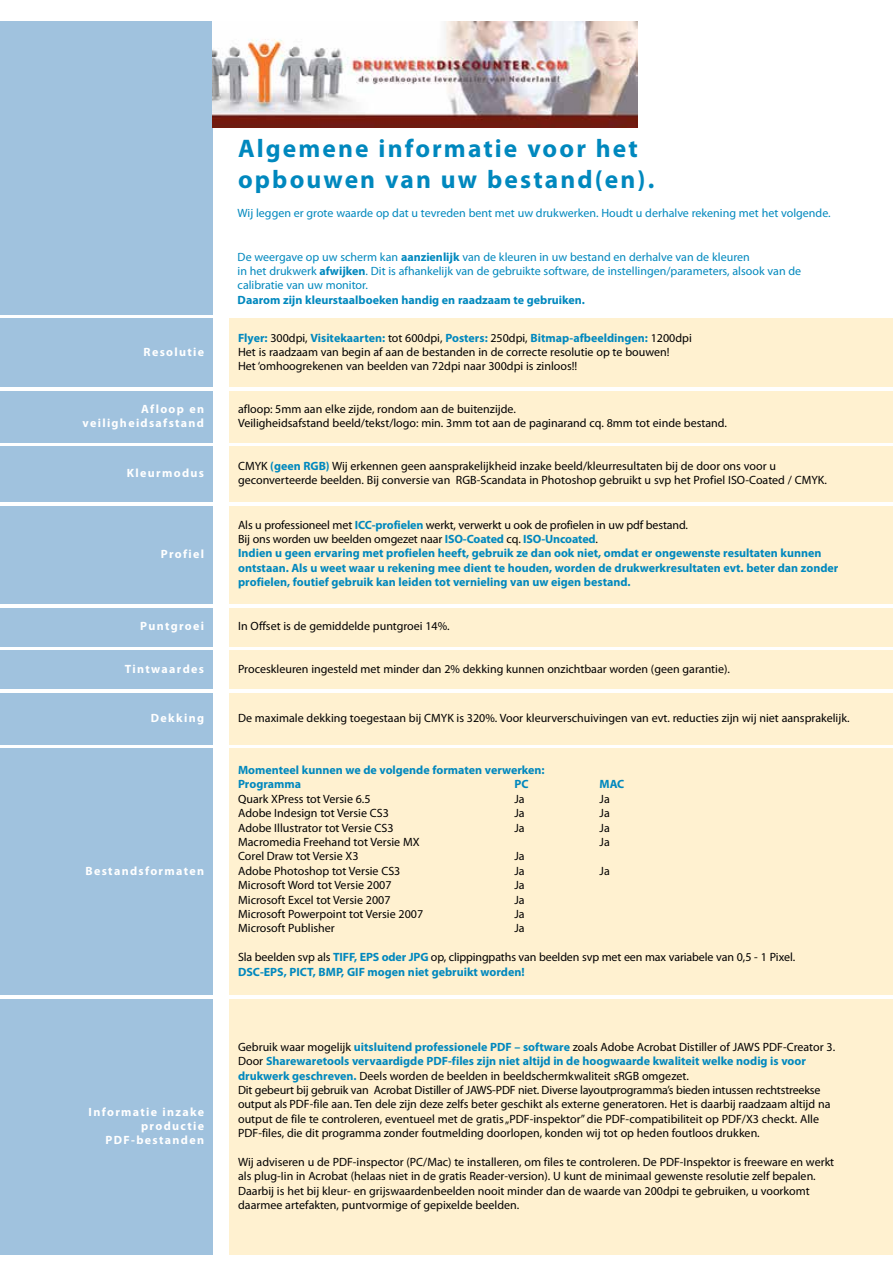
<style>
.page{position:relative;width:893px;height:1263px;background:#fff}
.page>*{position:absolute;margin:0;border:0;box-sizing:border-box;transform-origin:0 0}
.t1{font:700 25.5px/30.6px "Myriad Pro";letter-spacing:.085em;color:#0088be}
.t2{font:12px/14.4px "Myriad Pro";color:#000}
.t3{font:700 12px/14.4px "Myriad Pro";color:#0088be}
.t4{font:12px/14.4px "Myriad Pro";color:#0088be}
.t5{font:700 12px/14.4px "Myriad Pro";letter-spacing:.11em;color:#fff;text-align:right}
.s1{font-weight:700}
.s2{font-weight:700;color:#0088be}
.s3{font-weight:400;color:#000}
</style>
<div class="page">
<div style="left:0;top:319px;width:213px;height:68px;background:#a0c2de"></div>
<div style="left:230px;top:319px;width:663px;height:68px;background:#fff1d0"></div>
<div style="left:230px;top:391px;width:663px;height:51px;background:#fff1d0"></div>
<div style="left:230px;top:446px;width:663px;height:56px;background:#fff1d0"></div>
<div style="left:230px;top:506px;width:663px;height:98px;background:#fff1d0"></div>
<div style="left:230px;top:608px;width:663px;height:38px;background:#fff1d0"></div>
<div style="left:230px;top:651px;width:663px;height:38px;background:#fff1d0"></div>
<div style="left:230px;top:693px;width:663px;height:51px;background:#fff1d0"></div>
<div style="left:230px;top:748px;width:663px;height:247px;background:#fff1d0"></div>
<div style="left:230px;top:999px;width:663px;height:255px;background:#fff1d0"></div>
<div style="left:0;top:391px;width:213px;height:51px;background:#a0c2de"></div>
<div style="left:0;top:446px;width:213px;height:56px;background:#a0c2de"></div>
<div style="left:0;top:506px;width:213px;height:98px;background:#a0c2de"></div>
<div style="left:0;top:608px;width:213px;height:38px;background:#a0c2de"></div>
<div style="left:0;top:651px;width:213px;height:38px;background:#a0c2de"></div>
<div style="left:0;top:693px;width:213px;height:51px;background:#a0c2de"></div>
<div style="left:0;top:748px;width:213px;height:247px;background:#a0c2de"></div>
<div style="left:0;top:999px;width:213px;height:255px;background:#a0c2de"></div>
<div style="left:0;top:21px;width:213px;height:294px;background:#a0c2de"></div>
<img style="left:213px;top:21px;width:425px;height:107px">
<p class="t5" style="left:144px;top:346px;width:62px">Resolutie</p>
<p class="t5" style="left:83px;top:402px;width:123px">Afloop en veiligheidsafstand</p>
<p class="t5" style="left:127px;top:467px;width:79px">Kleurmodus</p>
<p class="t5" style="left:161px;top:547px;width:45px">Profiel</p>
<p class="t5" style="left:140px;top:620px;width:65px">Puntgroei</p>
<p class="t5" style="left:125px;top:662px;width:81px">Tintwaardes</p>
<p class="t5" style="left:151px;top:711px;width:55px">Dekking</p>
<p class="t5" style="left:85px;top:864px;width:120px">Bestandsformaten</p>
<p class="t5" style="left:89px;top:1105px;width:117px">Informatie inzake productie<br>PDF-bestanden</p>
<h1 class="t1" style="left:238px;top:136px;width:418px">Algemene informatie voor het opbouwen van uw bestand(en).</h1>
<p class="t4" style="left:238px;top:207px;width:594px">Wij leggen er grote waarde op dat u tevreden bent met uw drukwerken. Houdt u derhalve rekening met het volgende.</p>
<p class="t4" style="left:238px;top:250px;width:565px">De weergave op uw scherm kan <span class="s1">aanzienlijk</span> van de kleuren in uw bestand en derhalve van de kleuren<br>in het drukwerk <span class="s1">afwijken</span>. Dit is afhankelijk van de gebruikte software, de instellingen/parameters, alsook van de calibratie van uw monitor.</p>
<p class="t3" style="left:238px;top:293px;width:349px">Daarom zijn kleurstaalboeken handig en raadzaam te gebruiken.</p>
<p class="t2" style="left:238px;top:331px;width:455px"><span class="s2">Flyer:</span> 300dpi, <span class="s2">Visitekaarten:</span> tot 600dpi, <span class="s2">Posters:</span> 250dpi, <span class="s2">Bitmap-afbeeldingen:</span> 1200dpi<br>Het is raadzaam van begin af aan de bestanden in de correcte resolutie op te bouwen!<br>Het ‘omhoogrekenen van beelden van 72dpi naar 300dpi is zinloos!!</p>
<p class="t2" style="left:238px;top:402px;width:490px">afloop: 5mm aan elke zijde, rondom aan de buitenzijde.<br>Veiligheidsafstand beeld/tekst/logo: min. 3mm tot aan de paginarand cq. 8mm tot einde bestand.</p>
<p class="t2" style="left:238px;top:460px;width:590px">CMYK <span class="s2">(geen RGB)</span> Wij erkennen geen aansprakelijkheid inzake beeld/kleurresultaten bij de door ons voor u geconverteerde beelden. Bij conversie van RGB-Scandata in Photoshop gebruikt u svp het Profiel ISO-Coated / CMYK.</p>
<p class="t3" style="left:238px;top:518px;width:602px"><span class="s3">Als u professioneel met</span> ICC-profielen <span class="s3">werkt, verwerkt u ook de profielen in uw pdf bestand.<br>Bij ons worden uw beelden omgezet naar</span> ISO-Coated <span class="s3">cq.</span> ISO-Uncoated<span class="s3">.<br></span>Indien u geen ervaring met profielen heeft, gebruik ze dan ook niet, omdat er ongewenste resultaten kunnen ontstaan. Als u weet waar u rekening mee dient te houden, worden de drukwerkresultaten evt. beter dan zonder profielen, foutief gebruik kan leiden tot vernieling van uw eigen bestand.</p>
<p class="t2" style="left:238px;top:620px;width:213px">In Offset is de gemiddelde puntgroei 14%.</p>
<p class="t2" style="left:238px;top:662px;width:493px">Proceskleuren ingesteld met minder dan 2% dekking kunnen onzichtbaar worden (geen garantie).</p>
<p class="t2" style="left:238px;top:711px;width:613px">De maximale dekking toegestaan bij CMYK is 320%. Voor kleurverschuivingen van evt. reducties zijn wij niet aansprakelijk.</p>
<p class="t3" style="left:238px;top:764px;width:308px">Momenteel kunnen we de volgende formaten verwerken:<br>Programma</p>
<p class="t3" style="left:514px;top:778px;width:16px">PC</p>
<p class="t3" style="left:600px;top:778px;width:26px">MAC</p>
<p class="t2" style="left:238px;top:792px;width:134px">Quark XPress tot Versie 6.5</p>
<p class="t2" style="left:514px;top:792px;width:12px">Ja</p>
<p class="t2" style="left:600px;top:792px;width:12px">Ja</p>
<p class="t2" style="left:238px;top:807px;width:152px">Adobe Indesign tot Versie CS3</p>
<p class="t2" style="left:514px;top:807px;width:12px">Ja</p>
<p class="t2" style="left:600px;top:807px;width:12px">Ja</p>
<p class="t2" style="left:238px;top:821px;width:157px">Adobe Illustrator tot Versie CS3</p>
<p class="t2" style="left:514px;top:821px;width:12px">Ja</p>
<p class="t2" style="left:600px;top:821px;width:12px">Ja</p>
<p class="t2" style="left:238px;top:836px;width:183px">Macromedia Freehand tot Versie MX</p>
<p class="t2" style="left:600px;top:836px;width:12px">Ja</p>
<p class="t2" style="left:238px;top:850px;width:122px">Corel Draw tot Versie X3</p>
<p class="t2" style="left:514px;top:850px;width:12px">Ja</p>
<p class="t2" style="left:238px;top:864px;width:164px">Adobe Photoshop tot Versie CS3</p>
<p class="t2" style="left:514px;top:864px;width:12px">Ja</p>
<p class="t2" style="left:600px;top:864px;width:12px">Ja</p>
<p class="t2" style="left:238px;top:879px;width:155px">Microsoft Word tot Versie 2007</p>
<p class="t2" style="left:514px;top:879px;width:12px">Ja</p>
<p class="t2" style="left:238px;top:893px;width:154px">Microsoft Excel tot Versie 2007</p>
<p class="t2" style="left:514px;top:893px;width:12px">Ja</p>
<p class="t2" style="left:238px;top:908px;width:187px">Microsoft Powerpoint tot Versie 2007</p>
<p class="t2" style="left:514px;top:908px;width:12px">Ja</p>
<p class="t2" style="left:238px;top:922px;width:98px">Microsoft Publisher</p>
<p class="t2" style="left:514px;top:922px;width:12px">Ja</p>
<p class="t2" style="left:238px;top:951px;width:559px">Sla beelden svp als <span class="s2">TIFF, EPS oder JPG</span> op, clippingpaths van beelden svp met een max variabele van 0,5 - 1 Pixel.<br><span class="s2">DSC-EPS, PICT, BMP, GIF mogen niet gebruikt worden!</span></p>
<p class="t2" style="left:238px;top:1040px;width:599px">Gebruik waar mogelijk <span class="s2">uitsluitend professionele PDF – software</span> zoals Adobe Acrobat Distiller of JAWS PDF-Creator 3.<br>Door <span class="s2">Sharewaretools vervaardigde PDF-files zijn niet altijd in de hoogwaarde kwaliteit welke nodig is voor drukwerk geschreven.</span> Deels worden de beelden in beeldschermkwaliteit sRGB omgezet.<br>Dit gebeurt bij gebruik van Acrobat Distiller of JAWS-PDF niet. Diverse layoutprogramma’s bieden intussen rechtstreekse output als PDF-file aan. Ten dele zijn deze zelfs beter geschikt als externe generatoren. Het is daarbij raadzaam altijd na output de file te controleren, eventueel met de gratis „PDF-inspektor” die PDF-compatibiliteit op PDF/X3 checkt. Alle PDF-files, die dit programma zonder foutmelding doorlopen, konden wij tot op heden foutloos drukken.</p>
<p class="t2" style="left:238px;top:1155px;width:598px">Wij adviseren u de PDF-inspector (PC/Mac) te installeren, om files te controleren. De PDF-Inspektor is freeware en werkt als plug-Iin in Acrobat (helaas niet in de gratis Reader-version). U kunt de minimaal gewenste resolutie zelf bepalen.<br>Daarbij is het bij kleur- en grijswaardenbeelden nooit minder dan de waarde van 200dpi te gebruiken, u voorkomt daarmee artefakten, puntvormige of gepixelde beelden.</p>
</div>
